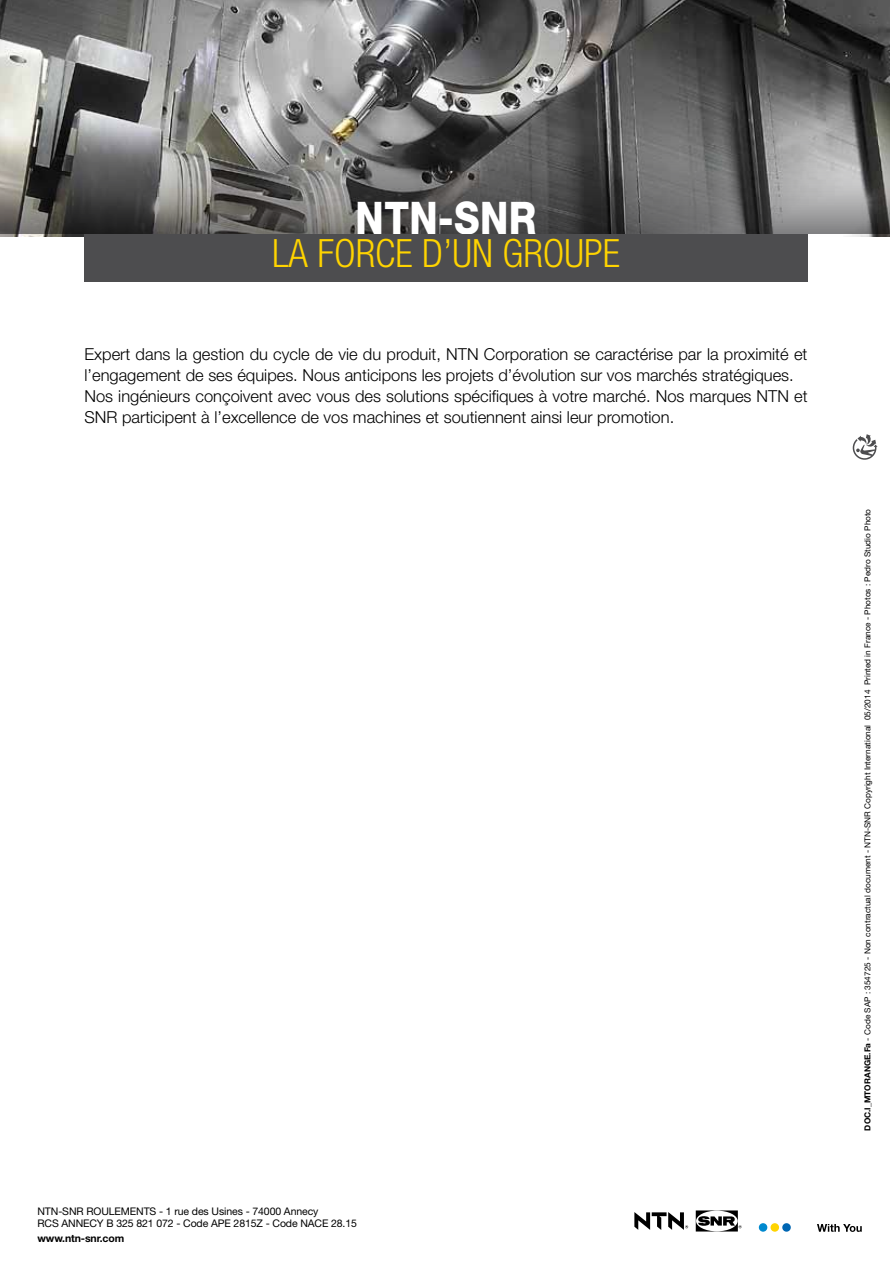
<style>
.page{position:relative;width:890px;height:1263px;background:#fff}
.page>*{position:absolute;margin:0;border:0;box-sizing:border-box;transform-origin:0 0}
.t1{font:800 45px "Helvetica Neue";letter-spacing:.01em;color:#fff;scale:.85 1}
.t2{font:300 condensed 39px "Helvetica Neue";color:#ffd400}
.t3{font:300 16.5px/21px "Helvetica Neue";color:#000}
.t4{font:10.5px/12px "Helvetica Neue";letter-spacing:-.01em;color:#000}
.t5{font:700 10.5px "Helvetica Neue";letter-spacing:-.01em;color:#000}
.t6{font:8.25px "Helvetica Neue";color:#000}
.s1{font-weight:700}
</style>
<div class="page">
<img style="left:0;top:0;width:890px;height:236px">
<svg style="left:0;top:47px;width:890px;height:187px;background:#71706f"></svg>
<svg style="left:852px;top:434px;width:25px;height:25px"></svg>
<svg style="left:634px;top:1212px;width:54px;height:17px"></svg>
<svg style="left:696px;top:1210px;width:45px;height:21px"></svg>
<svg style="left:817px;top:1224px;width:44px;height:7px"></svg>
<svg style="left:759px;top:1222px;width:8px;height:9px"></svg>
<svg style="left:782px;top:1222px;width:9px;height:9px"></svg>
<svg style="left:770px;top:1222px;width:9px;height:9px"></svg>
<div style="left:84px;top:234px;width:723px;height:47px;background:#4d4d4f"></div>
<h1 class="t1" style="left:355px;top:191px;width:214px">NTN-SNR</h1>
<h2 class="t2" style="left:272px;top:231px;width:349px">LA FORCE D’UN GROUPE</h2>
<p class="t3" style="left:84px;top:343px;width:724px">Expert dans la gestion du cycle de vie du produit, NTN Corporation se caractérise par la proximité et l’engagement de ses équipes. Nous anticipons les projets d’évolution sur vos marchés stratégiques.<br>Nos ingénieurs conçoivent avec vous des solutions spécifiques à votre marché. Nos marques NTN et SNR participent à l’excellence de vos machines et soutiennent ainsi leur promotion.</p>
<p class="t4" style="left:37px;top:1204px;width:321px">NTN-SNR ROULEMENTS - 1 rue des Usines - 74000 Annecy<br>RCS ANNECY B 325 821 072 - Code APE 2815Z - Code NACE 28.15</p>
<p class="t5" style="left:37px;top:1231px;width:88px">www.ntn-snr.com</p>
<p class="t6" style="left:862px;top:1130px;width:623px;rotate:-90deg"><span class="s1">DOC.I_MTORANGE.Fa</span> - Code SAP : 354725 - Non contractual document - NTN-SNR Copyright International 05/2014 Printed in France - Photos : Pedro Studio Photo</p>
</div>
